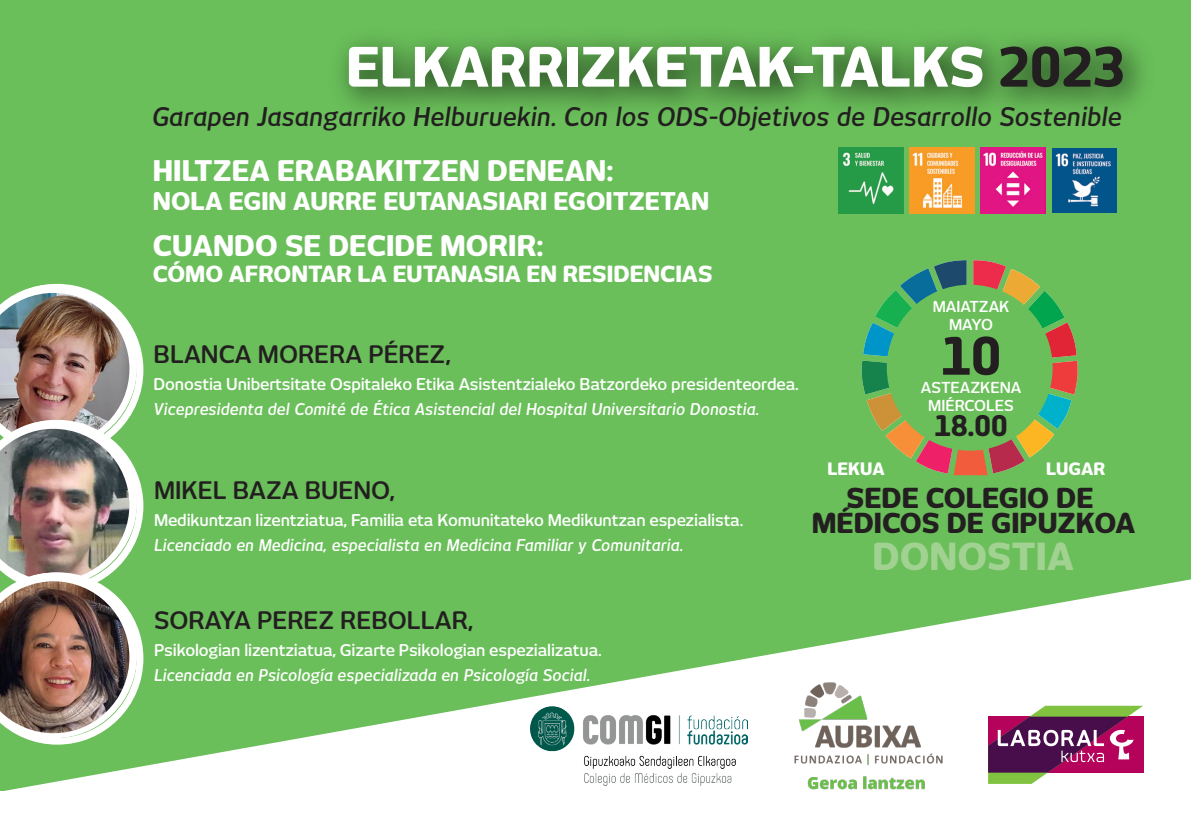
<style>
.page{position:relative;width:1191px;height:823px;background:#fff}
.page>*{position:absolute;margin:0;border:0;box-sizing:border-box;transform-origin:0 0}
.t1{font:800 53.4px "New June";color:#fff}
.t2{font:800 50.8px "New June";color:#231f20}
.t3{font:800 36.8px "New June";color:#a1d292}
.t4{font:800 28px "New June";color:#fff}
.t5{font:800 28px "New June";color:#231f20}
.t6{font:800 27.2px/24.8px "New June";color:#231f20;text-align:center}
.t7{font:italic 600 25.4px "New June";color:#231f20}
.t8{font:800 24px "New June";color:#fff}
.t9{font:600 23.8px "New June";color:#231f20}
.t10{font:800 22px "New June";color:#fff}
.t11{font:800 16.8px "New June";color:#fff}
.t12{font:600 16px "New June";letter-spacing:-.01em;color:#fff}
.t13{font:italic 600 16px "New June";color:#fff}
.t14{font:600 14.8px/17.8px "New June";color:#fff;text-align:center}
.s1{color:#231f20}
</style>
<div class="page">
<div style="left:0;top:0;width:1191px;height:790px;background:#6abf5a"></div>
<svg style="left:0;top:579px;width:1191px;height:212px"></svg>
<img style="left:772px;top:674px;width:187px;height:117px">
<svg style="left:988px;top:705px;width:155px;height:78px;background:#985b78"></svg>
<img style="left:530px;top:706px;width:218px;height:79px">
<img style="left:838px;top:148px;width:65px;height:65px">
<img style="left:909px;top:148px;width:65px;height:65px">
<img style="left:980px;top:148px;width:65px;height:65px">
<img style="left:1052px;top:148px;width:64px;height:64px">
<svg style="left:861px;top:260px;width:217px;height:215px"></svg>
<div style="left:886px;top:284px;width:166px;height:166px;background:#6abf5a;border-radius:50%"></div>
<img style="left:0;top:284px;width:143px;height:460px">
<h1 class="t1" style="left:346px;top:36px;width:780px">ELKARRIZKETAK-TALKS <span class="s1">2023</span></h1>
<h3 class="t7" style="left:152px;top:102px;width:971px">Garapen Jasangarriko Helburuekin. Con los ODS-Objetivos de Desarrollo Sostenible</h3>
<h3 class="t4" style="left:153px;top:154px;width:462px">HILTZEA ERABAKITZEN DENEAN:</h3>
<h3 class="t8" style="left:153px;top:187px;width:558px">NOLA EGIN AURRE EUTANASIARI EGOITZETAN</h3>
<h3 class="t4" style="left:153px;top:229px;width:392px">CUANDO SE DECIDE MORIR:</h3>
<h3 class="t10" style="left:153px;top:261px;width:561px">CÓMO AFRONTAR LA EUTANASIA EN RESIDENCIAS</h3>
<h3 class="t9" style="left:154px;top:340px;width:299px">BLANCA MORERA PÉREZ,</h3>
<p class="t12" style="left:154px;top:374px;width:646px">Donostia Unibertsitate Ospitaleko Etika Asistentzialeko Batzordeko presidenteordea.</p>
<p class="t13" style="left:154px;top:399px;width:607px">Vicepresidenta del Comité de Ética Asistencial del Hospital Universitario Donostia.</p>
<h3 class="t9" style="left:154px;top:476px;width:242px">MIKEL BAZA BUENO,</h3>
<p class="t12" style="left:154px;top:510px;width:591px">Medikuntzan lizentziatua, Familia eta Komunitateko Medikuntzan espezialista.</p>
<p class="t13" style="left:154px;top:535px;width:531px">Licenciado en Medicina, especialista en Medicina Familiar y Comunitaria.</p>
<p class="t14" style="left:932px;top:297px;width:78px">MAIATZAK<br>MAYO</p>
<h2 class="t2" style="left:941px;top:326px;width:62px">10</h2>
<p class="t14" style="left:920px;top:378px;width:102px">ASTEAZKENA<br>MIÉRCOLES</p>
<h3 class="t5" style="left:934px;top:409px;width:75px">18.00</h3>
<p class="t11" style="left:827px;top:458px;width:59px">LEKUA</p>
<p class="t11" style="left:1046px;top:458px;width:61px">LUGAR</p>
<h3 class="t6" style="left:811px;top:485px;width:325px">SEDE COLEGIO DE<br>MÉDICOS DE GIPUZKOA</h3>
<h3 class="t3" style="left:872px;top:535px;width:203px">DONOSTIA</h3>
<h3 class="t9" style="left:154px;top:606px;width:321px">SORAYA PEREZ REBOLLAR,</h3>
<p class="t12" style="left:154px;top:640px;width:449px">Psikologian lizentziatua, Gizarte Psikologian espezializatua.</p>
<p class="t13" style="left:154px;top:665px;width:438px">Licenciada en Psicología especializada en Psicología Social.</p>
</div>
